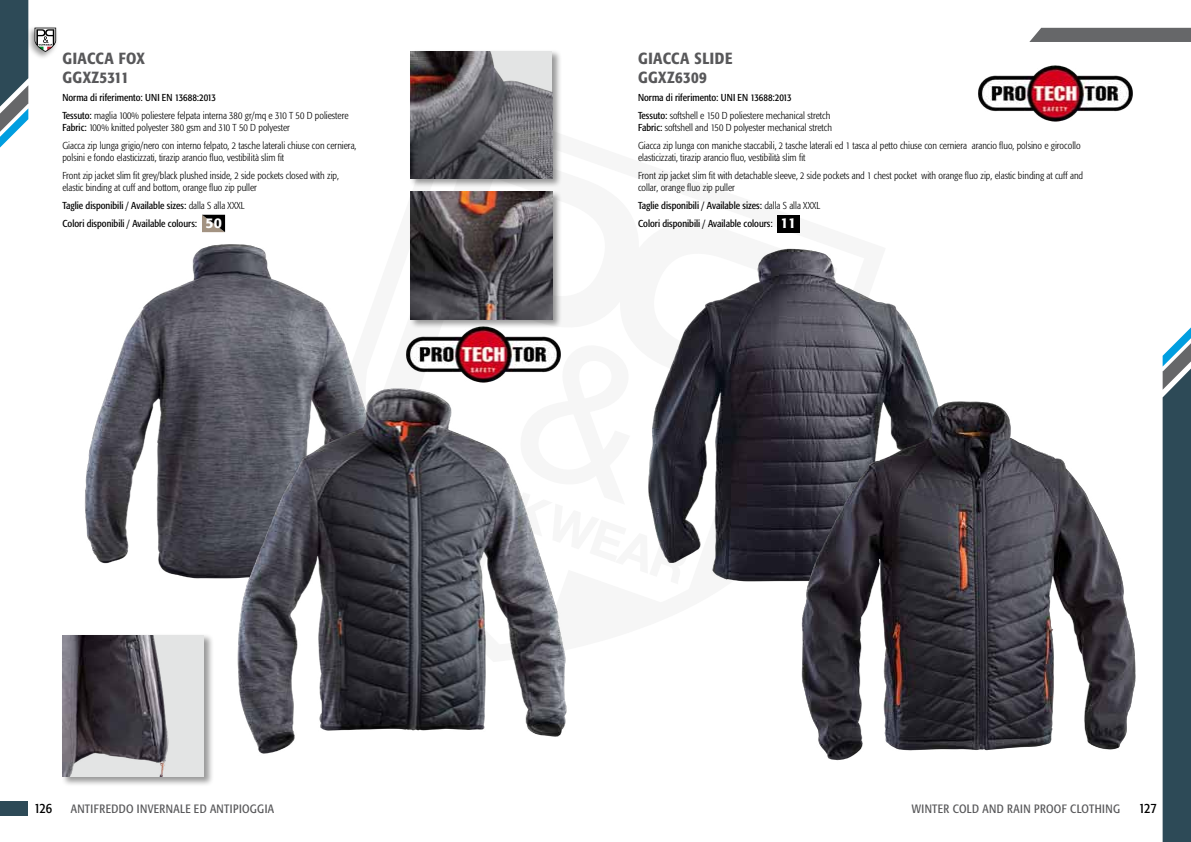
<style>
.page{position:relative;width:1191px;height:842px;background:#fff}
.page>*{position:absolute;margin:0;border:0;box-sizing:border-box;transform-origin:0 0}
.t1{font:500 condensed 16px/19.2px "Formata";letter-spacing:.025em;color:#58585a}
.t2{font:condensed 14px "Formata";letter-spacing:-.04em;color:#000}
.t3{font:500 14px "Formata";color:#fff}
.t4{font:condensed 12px "Formata";letter-spacing:.025em;color:#58585a}
.t5{font:300 condensed 10px/18px "Formata";color:#000}
.t6{font:condensed 10px/18px "Formata";color:#000}
.s1{font-weight:300}
.s2{font-weight:400}
.s3{font-weight:500;font-stretch:normal;font-size:14px;color:#fff}
</style>
<div class="page">
<svg style="left:0;top:0;width:28px;height:148px"></svg>
<svg style="left:1162px;top:327px;width:29px;height:515px;background:#3d5966"></svg>
<div style="left:1029px;top:28px;width:162px;height:14px;background:#666769"></div>
<div style="left:26px;top:25px;width:33px;height:35px;background:#000;opacity:.4"></div>
<svg style="left:35px;top:28px;width:21px;height:24px"></svg>
<div style="left:0;top:801px;width:28px;height:14px;background:#2d4a57"></div>
<img style="left:84px;top:231px;width:270px;height:348px">
<img style="left:213px;top:372px;width:354px;height:382px">
<img style="left:648px;top:248px;width:287px;height:334px">
<img style="left:788px;top:392px;width:348px;height:369px">
<div style="left:777px;top:215px;width:22px;height:17px;background:#000"></div>
<svg style="left:202px;top:215px;width:23px;height:17px"></svg>
<div style="left:409px;top:190px;width:153px;height:139px;background:#000;opacity:.4"></div>
<img style="left:410px;top:192px;width:142px;height:127px">
<div style="left:409px;top:49px;width:153px;height:139px;background:#000;opacity:.4"></div>
<img style="left:410px;top:51px;width:142px;height:128px">
<div style="left:61px;top:633px;width:153px;height:153px;background:#000;opacity:.4"></div>
<div style="left:62px;top:635px;width:142px;height:142px;background:#e3e4e4"></div>
<img style="left:62px;top:635px;width:107px;height:142px">
<img style="left:978px;top:65px;width:155px;height:57px">
<img style="left:405px;top:325px;width:157px;height:58px">
<h1 class="t1" style="left:638px;top:48px;width:96px">GIACCA SLIDE<br>GGXZ6309</h1>
<p class="t6" style="left:638px;top:88px;width:194px">Norma di riferimento: UNI EN 13688:2013<br>Tessuto: <span class="s1">softshell e 150 D poliestere mechanical stretch</span></p>
<p class="t5" style="left:638px;top:119px;width:444px"><span class="s2">Fabric:</span> softshell and 150 D polyester mechanical stretch<br>Giacca zip lunga con maniche staccabili, 2 tasche laterali ed 1 tasca al petto chiuse con cerniera arancio fluo, polsino e girocollo</p>
<p class="t5" style="left:638px;top:149px;width:446px">elasticizzati, tirazip arancio fluo, vestibilità slim fit<br>Front zip jacket slim fit with detachable sleeve, 2 side pockets and 1 chest pocket with orange fluo zip, elastic binding at cuff and</p>
<p class="t5" style="left:638px;top:179px;width:184px">collar, orange fluo zip puller<br><span class="s2">Taglie disponibili / Available sizes:</span> dalla S alla XXXL</p>
<h1 class="t1" style="left:62px;top:48px;width:84px">GIACCA FOX<br>GGXZ5311</h1>
<p class="t5" style="left:62px;top:89px;width:288px"><span class="s2">Norma di riferimento: UNI EN 13688:2013<br>Tessuto:</span> maglia 100% poliestere felpata interna 380 gr/mq e 310 T 50 D poliestere</p>
<p class="t5" style="left:62px;top:119px;width:296px"><span class="s2">Fabric:</span> 100% knitted polyester 380 gsm and 310 T 50 D polyester<br>Giacca zip lunga grigio/nero con interno felpato, 2 tasche laterali chiuse con cerniera,</p>
<p class="t5" style="left:62px;top:149px;width:278px">polsini e fondo elasticizzati, tirazip arancio fluo, vestibilità slim fit<br>Front zip jacket slim fit grey/black plushed inside, 2 side pockets closed with zip,</p>
<p class="t6" style="left:62px;top:178px;width:196px"><span class="s1">elastic binding at cuff and bottom, orange fluo zip puller<br></span>Taglie disponibili / Available sizes: <span class="s1">dalla S alla XXXL<br></span>Colori disponibili / Available colours:</p>
<h2 class="t3" style="left:205px;top:214px;width:18px">50</h2>
<p class="t6" style="left:638px;top:214px;width:160px">Colori disponibili / Available colours: <span class="s3">11</span></p>
<h2 class="t2" style="left:34px;top:800px;width:20px">126</h2>
<p class="t4" style="left:71px;top:802px;width:205px">ANTIFREDDO INVERNALE ED ANTIPIOGGIA</p>
<p class="t4" style="left:912px;top:802px;width:210px">WINTER COLD AND RAIN PROOF CLOTHING</p>
<h2 class="t2" style="left:1138px;top:800px;width:20px">127</h2>
</div>
